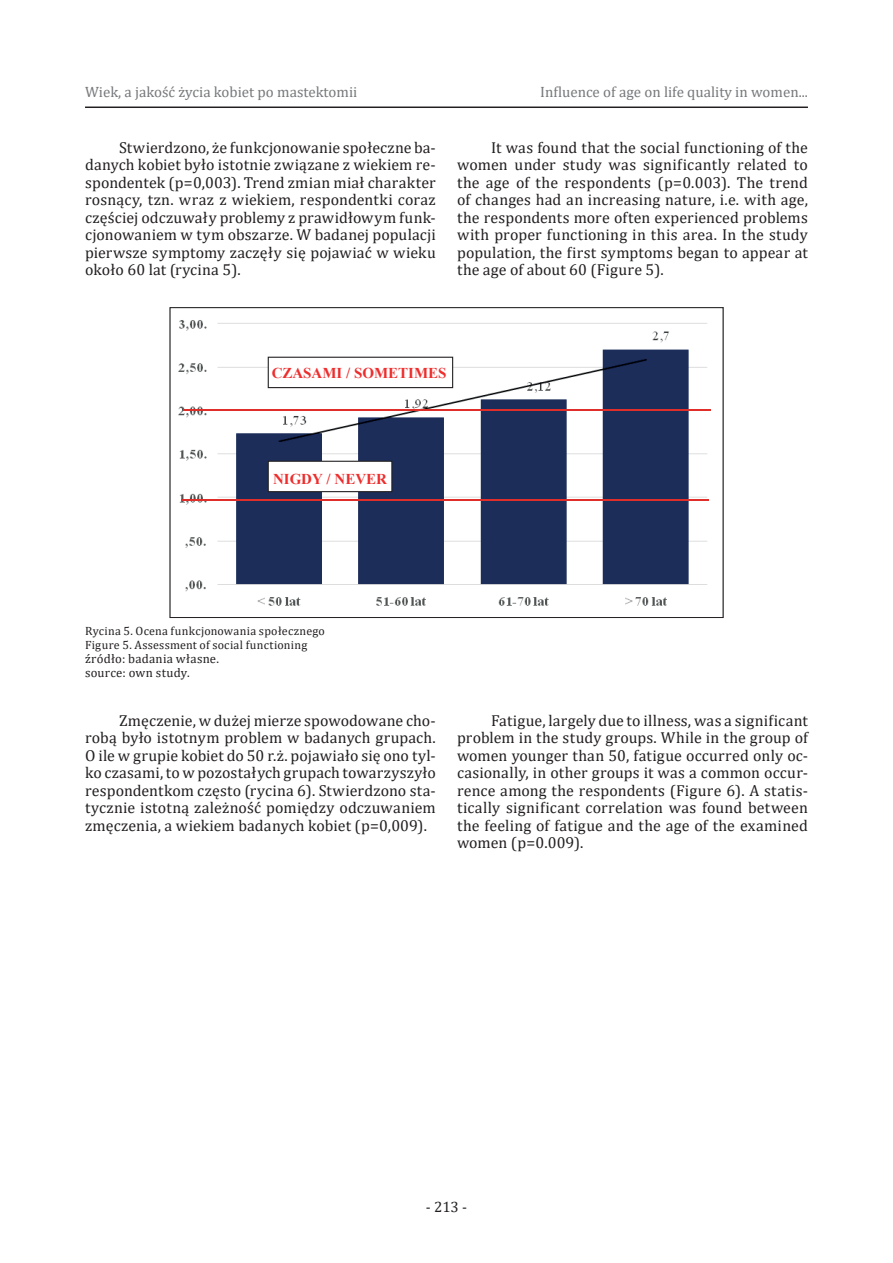
<style>
.page{position:relative;width:893px;height:1263px;background:#fff}
.page>*{position:absolute;margin:0;border:0;box-sizing:border-box;transform-origin:0 0}
.t1{font:15.9px/17.5px "Cambria";letter-spacing:.01em;color:#231f20;text-align:justify}
.t2{font:15px "Cambria";color:#76787b}
.t3{font:700 15px "Times New Roman";color:#ee2d2d}
.t4{font:15px "Cambria";color:#231f20}
.t5{font:12.75px/14.1px "Cambria";letter-spacing:.02em;color:#231f20}
.t6{font:12px/13.2px "Cambria";letter-spacing:.02em;color:#231f20}
</style>
<div class="page">
<hr style="left:85px;top:107px;width:723px;height:1px;background:#231f20">
<img style="left:178px;top:320px;width:530px;height:286px">
<hr style="left:182px;top:499px;width:527px;height:2px;background:#e02e2a">
<hr style="left:184px;top:409px;width:527px;height:2px;background:#e02e2a">
<div style="left:268px;top:357px;width:185px;height:31px;background:#fff"></div>
<div style="left:268px;top:357px;width:185px;height:31px;border:1px solid #231f20"></div>
<div style="left:268px;top:461px;width:124px;height:31px;background:#fff"></div>
<div style="left:268px;top:461px;width:124px;height:31px;border:1px solid #231f20"></div>
<div style="left:170px;top:307px;width:553px;height:311px;border:1px solid #231f20"></div>
<p class="t2" style="left:85px;top:83px;width:274px">Wiek, a jakość życia kobiet po mastektomii</p>
<p class="t2" style="left:540px;top:83px;width:269px">Influence of age on life quality in women...</p>
<p class="t1" style="left:85px;top:138px;width:352px;text-indent:34px">Stwierdzono, że funkcjonowanie społeczne ba&shy;danych kobiet było istotnie związane z wiekiem re&shy;spondentek (p=0,003). Trend zmian miał charakter rosnący, tzn. wraz z wiekiem, respondentki coraz częściej odczuwały problemy z prawidłowym funk&shy;cjonowaniem w tym obszarze. W badanej populacji pierwsze symptomy zaczęły się pojawiać w wieku około 60 lat (rycina 5).</p>
<p class="t1" style="left:457px;top:138px;width:352px;text-indent:34px">It was found that the social functioning of the women under study was significantly related to the age of the respondents (p=0.003). The trend of changes had an increasing nature, i.e. with age, the respondents more often experienced problems with proper functioning in this area. In the study population, the first symptoms began to appear at the age of about 60 (Figure 5).</p>
<p class="t3" style="left:272px;top:362px;width:176px">CZASAMI / SOMETIMES</p>
<p class="t3" style="left:273px;top:468px;width:115px">NIGDY / NEVER</p>
<p class="t6" style="left:85px;top:625px;width:241px">Rycina 5. Ocena funkcjonowania społecznego<br>Figure 5. Assessment of social functioning</p>
<p class="t5" style="left:85px;top:651px;width:135px">źródło: badania własne. source: own study.</p>
<p class="t1" style="left:85px;top:711px;width:352px;text-indent:34px">Zmęczenie, w dużej mierze spowodowane cho&shy;robą było istotnym problem w badanych grupach.<br>O ile w grupie kobiet do 50 r.ż. pojawiało się ono tyl&shy;ko czasami,to w pozostałych grupach towarzyszyło respondentkom często (rycina 6). Stwierdzono sta&shy;tycznie istotną zależność pomiędzy odczuwaniem zmęczenia, a wiekiem badanych kobiet (p=0,009).</p>
<p class="t1" style="left:457px;top:711px;width:352px;text-indent:34px">Fatigue, largely due to illness, was a significant problem in the study groups. While in the group of women younger than 50, fatigue occurred only oc&shy;casionally, in other groups it was a common occur&shy;rence among the respondents (Figure 6). A statis&shy;tically significant correlation was found between the feeling of fatigue and the age of the examined women (p=0.009).</p>
<p class="t4" style="left:426px;top:1198px;width:43px">- 213-</p>
</div>
